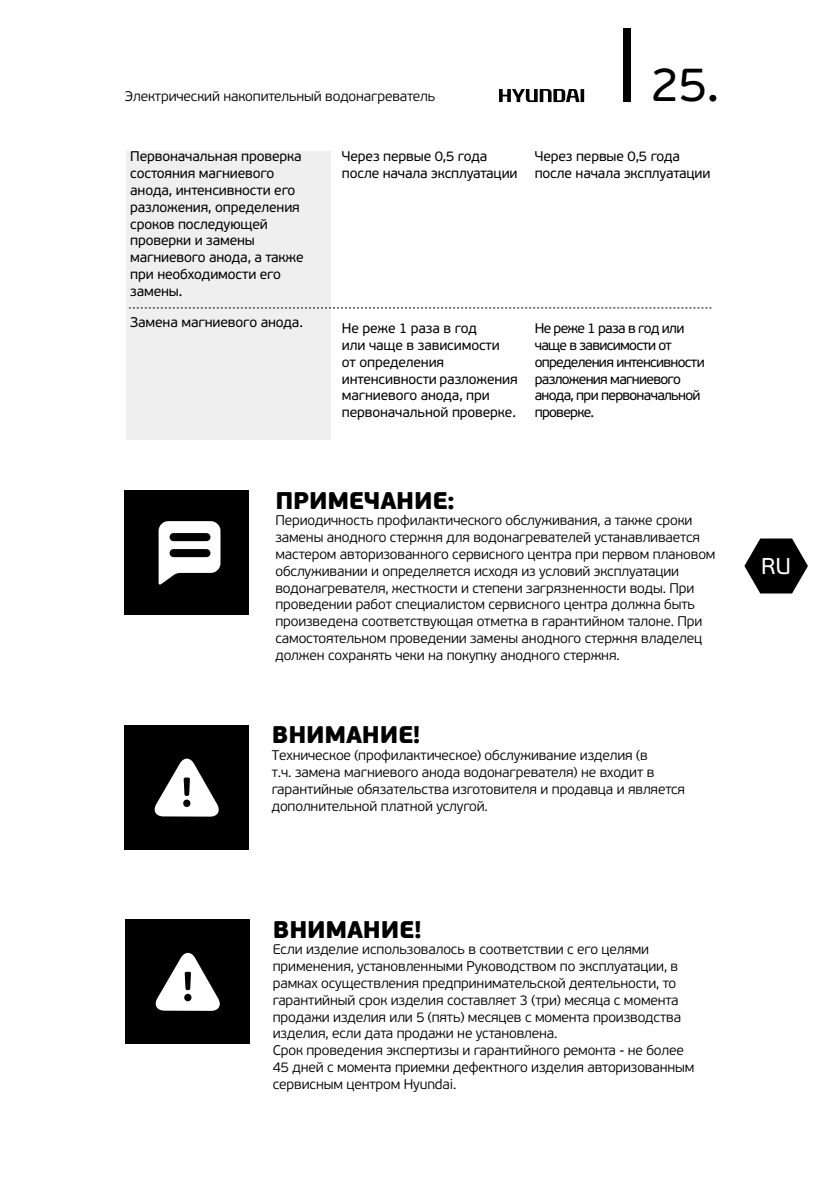
<style>
.page{position:relative;width:840px;height:1191px;background:#fff}
.page>*{position:absolute;margin:0;border:0;box-sizing:border-box;transform-origin:0 0}
.t1{font:48px "PF Beau Sans Pro";color:#000}
.t2{font:900 24px "PF Beau Sans Pro";letter-spacing:-.01em;color:#000}
.t3{font:22.8px "PF Beau Sans Pro";color:#fff}
.t4{font:300 14px/16.8px "PF Beau Sans Pro";letter-spacing:-.01em;color:#000}
.t5{font:14px/16.8px "PF Beau Sans Pro";letter-spacing:-.01em;color:#000}
.t6{font:14px/16.8px "PF Beau Sans Pro";letter-spacing:-.05em;color:#000}
</style>
<div class="page">
<div style="left:623px;top:28px;width:7px;height:73px;background:#000"></div>
<svg style="left:744px;top:538px;width:63px;height:55px"></svg>
<svg style="left:499px;top:89px;width:85px;height:13px"></svg>
<div style="left:126px;top:151px;width:204px;height:288px;background:#efefef"></div>
<svg style="left:129px;top:307px;width:582px;height:1px"></svg>
<div style="left:124px;top:490px;width:125px;height:125px;background:#000"></div>
<svg style="left:158px;top:521px;width:62px;height:64px"></svg>
<div style="left:124px;top:725px;width:125px;height:125px;background:#000"></div>
<svg style="left:154px;top:758px;width:65px;height:58px"></svg>
<div style="left:125px;top:919px;width:125px;height:125px;background:#000"></div>
<svg style="left:155px;top:952px;width:65px;height:59px"></svg>
<p class="t4" style="left:125px;top:88px;width:312px">Электрический накопительный водонагреватель</p>
<h1 class="t1" style="left:650px;top:57px;width:70px">25.</h1>
<p class="t5" style="left:130px;top:148px;width:175px">Первоначальная проверка состояния магниевого анода, интенсивности его разложения, определения сроков последующей проверки и замены магниевого анода, а также при необходимости его замены.</p>
<p class="t5" style="left:130px;top:313px;width:174px">Замена магниевого анода.</p>
<p class="t5" style="left:342px;top:148px;width:177px">Через первые 0,5 года после начала эксплуатации</p>
<p class="t5" style="left:534px;top:148px;width:177px">Через первые 0,5 года после начала эксплуатации</p>
<p class="t5" style="left:342px;top:320px;width:177px">Не реже 1 раза в год<br>или чаще в зависимости<br>от определения интенсивности разложения магниевого анода, при первоначальной проверке.</p>
<p class="t6" style="left:534px;top:320px;width:171px">Не реже 1 раза в год или чаще в зависимости от определения интенсивности разложения магниевого анода, при первоначальной проверке.</p>
<h2 class="t2" style="left:275px;top:485px;width:181px">ПРИМЕЧАНИЕ:</h2>
<p class="t4" style="left:275px;top:512px;width:441px">Периодичность профилактического обслуживания, а также сроки замены анодного стержня для водонагревателей устанавливается мастером авторизованного сервисного центра при первом плановом обслуживании и определяется исходя из условий эксплуатации водонагревателя, жесткости и степени загрязненности воды. При проведении работ специалистом сервисного центра должна быть произведена соответствующая отметка в гарантийном талоне. При самостоятельном проведении замены анодного стержня владелец должен сохранять чеки на покупку анодного стержня.</p>
<h2 class="t2" style="left:271px;top:719px;width:150px">ВНИМАНИЕ!</h2>
<p class="t4" style="left:271px;top:747px;width:414px">Техническое (профилактическое) обслуживание изделия (в<br>т.ч. замена магниевого анода водонагревателя) не входит в гарантийные обязательства изготовителя и продавца и является дополнительной платной услугой.</p>
<h2 class="t2" style="left:273px;top:913px;width:150px">ВНИМАНИЕ!</h2>
<p class="t4" style="left:273px;top:941px;width:423px">Если изделие использовалось в соответствии с его целями применения, установленными Руководством по эксплуатации, в рамках осуществления предпринимательской деятельности, то гарантийный срок изделия составляет 3 (три) месяца с момента продажи изделия или 5 (пять) месяцев с момента производства изделия, если дата продажи не установлена.<br>Срок проведения экспертизы и гарантийного ремонта - не более 45 дней с момента приемки дефектного изделия авторизованным сервисным центром Hyundai.</p>
<h3 class="t3" style="left:760px;top:553px;width:31px">RU</h3>
</div>
